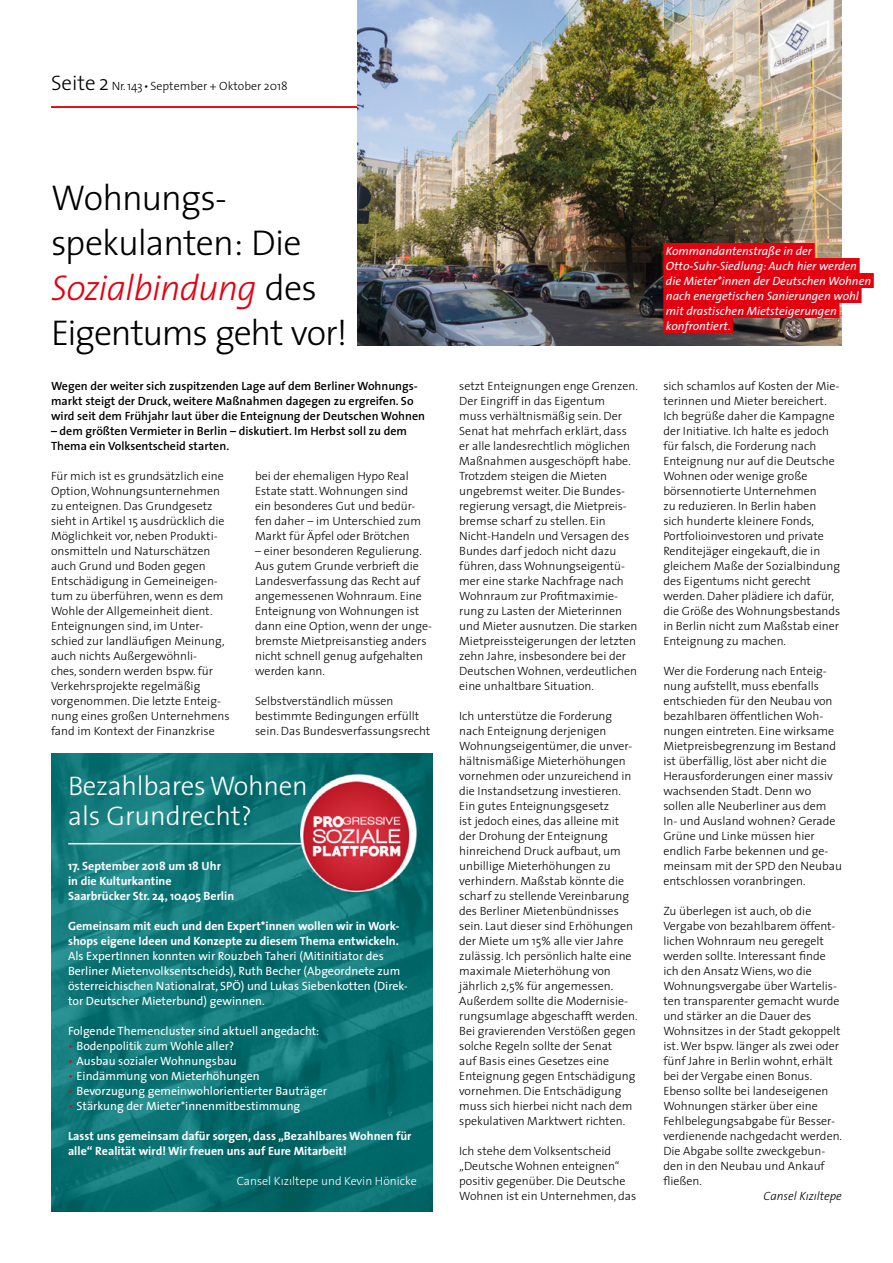
<style>
.page{position:relative;width:893px;height:1263px;background:#fff}
.page>*{position:absolute;margin:0;border:0;box-sizing:border-box;transform-origin:0 0}
.t1{font:300 36px/45px "The Sans";letter-spacing:-.035em;color:#000}
.t2{font:300 27px/30px "The Sans";letter-spacing:-.01em;color:#fff}
.t3{font:300 12px/15px "The Sans";color:#000}
.t4{font:12px/15px "The Sans";color:#fff}
.t5{font:700 12px/15px "The Sans";color:#fff}
.t6{font:600 12px/15px "The Sans";color:#000}
.t7{font:italic 12px/15px "The Sans";color:#fff}
.t8{font:300 12px "The Sans";color:#fff}
.t9{font:italic 300 12px "The Sans";color:#000}
.s1{font-size:21px}
.s2{font-style:italic;color:#e3000f}
.s3{font-weight:300;font-style:italic;color:#e3000f}
</style>
<div class="page">
<hr style="left:51px;top:106px;width:335px;height:2px;background:#e3000f">
<img style="left:357px;top:0;width:485px;height:345px">
<img style="left:52px;top:753px;width:381px;height:458px">
<hr style="left:68px;top:843px;width:235px;height:1px;background:#fff">
<div style="left:663px;top:243px;width:152px;height:15px;background:#e3000f"></div>
<div style="left:663px;top:258px;width:197px;height:15px;background:#e3000f"></div>
<div style="left:663px;top:273px;width:211px;height:15px;background:#e3000f"></div>
<div style="left:663px;top:288px;width:199px;height:15px;background:#e3000f"></div>
<div style="left:663px;top:303px;width:176px;height:15px;background:#e3000f"></div>
<div style="left:663px;top:318px;width:70px;height:15px;background:#e3000f"></div>
<p class="t3" style="left:51px;top:78px;width:238px"><span class="s1">Seite 2</span> Nr. 143 • September + Oktober 2018</p>
<h1 class="t1" style="left:51px;top:174px;width:298px">Wohnungs&shy;spekulanten: Die<br><span class="s2">Sozialbindung</span> des<br>Eigentums geht vor!</h1>
<p class="t6" style="left:51px;top:378px;width:376px">Wegen der weiter sich zuspitzenden Lage auf dem Berliner Wohnungs&shy;markt steigt der Druck, weitere Maßnahmen dagegen zu ergreifen. So wird seit dem Frühjahr laut über die Enteignung der Deutschen Wohnen</p>
<p class="t6" style="left:51px;top:423px;width:358px">– dem größten Vermieter in Berlin – diskutiert. Im Herbst soll zu dem<br>Thema ein Volksentscheid starten.</p>
<p class="t3" style="left:51px;top:468px;width:180px">Für mich ist es grundsätzlich eine<br>Option, Wohnungsunternehmen zu enteignen. Das Grundgesetz sieht in Artikel 15 ausdrücklich die<br>Möglichkeit vor, neben Produkti&shy;onsmitteln und Naturschätzen auch Grund und Boden gegen<br>Entschädigung in Gemeineigen&shy;tum zu überführen, wenn es dem<br>Wohle der Allgemeinheit dient.<br>Enteignungen sind, im Unter&shy;schied zur landläufigen Meinung, auch nichts Außergewöhnli-<br>ches, sondern werden bspw. für<br>Verkehrsprojekte regelmäßig vorgenommen. Die letzte Enteig&shy;nung eines großen Unternehmens fand im Kontext der Finanzkrise</p>
<p class="t3" style="left:255px;top:468px;width:167px">bei der ehemaligen Hypo Real<br>Estate statt. Wohnungen sind ein besonderes Gut und bedür&shy;fen daher – im Unterschied zum<br>Markt für Äpfel oder Brötchen</p>
<p class="t3" style="left:255px;top:543px;width:178px">– einer besonderen Regulierung.<br>Aus gutem Grunde verbrieft die<br>Landesverfassung das Recht auf angemessenen Wohnraum. Eine<br>Enteignung von Wohnungen ist dann eine Option, wenn der unge&shy;bremste Mietpreisanstieg anders nicht schnell genug aufgehalten werden kann.</p>
<p class="t3" style="left:255px;top:693px;width:177px">Selbstverständlich müssen bestimmte Bedingungen erfüllt sein. Das Bundesverfassungsrecht</p>
<h2 class="t2" style="left:68px;top:770px;width:241px">Bezahlbares Wohnen als Grundrecht?</h2>
<p class="t5" style="left:68px;top:858px;width:168px">17. September 2018 um 18 Uhr<br>in die Kulturkantine<br>Saarbrücker Str. 24, 10405 Berlin</p>
<p class="t5" style="left:68px;top:918px;width:333px">Gemeinsam mit euch und den Expert*innen wollen wir in Work&shy;shops eigene Ideen und Konzepte zu diesem Thema entwickeln.</p>
<p class="t4" style="left:68px;top:948px;width:341px">Als ExpertInnen konnten wir Rouzbeh Taheri (Mitinitiator des Berliner Mietenvolksentscheids), Ruth Becher (Abgeordnete zum österreichischen Nationalrat, SPÖ) und Lukas Siebenkotten (Direk&shy;tor Deutscher Mieterbund) gewinnen.</p>
<p class="t4" style="left:68px;top:1023px;width:253px">Folgende Themencluster sind aktuell angedacht:</p>
<p class="t4" style="left:68px;top:1038px;width:168px"><span class="s3">•</span> Bodenpolitik zum Wohle aller?</p>
<p class="t4" style="left:68px;top:1053px;width:170px"><span class="s3">•</span> Ausbau sozialer Wohnungsbau</p>
<p class="t4" style="left:68px;top:1068px;width:193px"><span class="s3">•</span> Eindämmung von Mieterhöhungen</p>
<p class="t4" style="left:68px;top:1083px;width:261px"><span class="s3">•</span> Bevorzugung gemeinwohlorientierter Bauträger</p>
<p class="t4" style="left:68px;top:1098px;width:234px"><span class="s3">•</span> Stärkung der Mieter*innenmitbestimmung</p>
<p class="t5" style="left:68px;top:1128px;width:345px">Lasst uns gemeinsam dafür sorgen, dass „Bezahlbares Wohnen für alle“ Realität wird! Wir freuen uns auf Eure Mitarbeit!</p>
<p class="t8" style="left:237px;top:1171px;width:181px">Cansel Kızıltepe und Kevin Hönicke</p>
<p class="t3" style="left:459px;top:378px;width:180px">setzt Enteignungen enge Grenzen.<br>Der Eingriff in das Eigentum<br>muss verhältnismäßig sein. Der<br>Senat hat mehrfach erklärt, dass er alle landesrechtlich möglichen<br>Maßnahmen ausgeschöpft habe.<br>Trotzdem steigen die Mieten ungebremst weiter. Die Bundes&shy;regierung versagt, die Mietpreis&shy;bremse scharf zu stellen. Ein<br>Nicht-Handeln und Versagen des<br>Bundes darf jedoch nicht dazu führen, dass Wohnungseigentü&shy;mer eine starke Nachfrage nach<br>Wohnraum zur Profitmaximie&shy;rung zu Lasten der Mieterinnen und Mieter ausnutzen. Die starken<br>Mietpreissteigerungen der letzten zehn Jahre, insbesondere bei der<br>Deutschen Wohnen, verdeutlichen eine unhaltbare Situation.</p>
<p class="t3" style="left:459px;top:708px;width:180px">Ich unterstütze die Forderung nach Enteignung derjenigen<br>Wohnungseigentümer, die unver&shy;hältnismäßige Mieterhöhungen vornehmen oder unzureichend in die Instandsetzung investieren.<br>Ein gutes Enteignungsgesetz<br>ist jedoch eines, das alleine mit der Drohung der Enteignung hinreichend Druck aufbaut, um unbillige Mieterhöhungen zu verhindern. Maßstab könnte die scharf zu stellende Vereinbarung des Berliner Mietenbündnisses sein. Laut dieser sind Erhöhungen der Miete um 15% alle vier Jahre zulässig. Ich persönlich halte eine maximale Mieterhöhung von jährlich 2,5% für angemessen.<br>Außerdem sollte die Modernisie&shy;rungsumlage abgeschafft werden.<br>Bei gravierenden Verstößen gegen solche Regeln sollte der Senat<br>auf Basis eines Gesetzes eine<br>Enteignung gegen Entschädigung vornehmen. Die Entschädigung muss sich hierbei nicht nach dem spekulativen Marktwert richten.</p>
<p class="t3" style="left:459px;top:1143px;width:179px">Ich stehe dem Volksentscheid „Deutsche Wohnen enteignen“ positiv gegenüber. Die Deutsche<br>Wohnen ist ein Unternehmen, das</p>
<p class="t7" style="left:666px;top:243px;width:207px">Kommandantenstraße in der<br>Otto-Suhr-Siedlung: Auch hier werden die Mieter*innen der Deutschen Wohnen nach energetischen Sanierungen wohl mit drastischen Mietsteigerungen konfrontiert.</p>
<p class="t3" style="left:663px;top:378px;width:179px">sich schamlos auf Kosten der Mie&shy;terinnen und Mieter bereichert.<br>Ich begrüße daher die Kampagne der Initiative. Ich halte es jedoch für falsch, die Forderung nach<br>Enteignung nur auf die Deutsche<br>Wohnen oder wenige große börsennotierte Unternehmen<br>zu reduzieren. In Berlin haben<br>sich hunderte kleinere Fonds,<br>Portfolioinvestoren und private<br>Renditejäger eingekauft, die in gleichem Maße der Sozialbindung des Eigentums nicht gerecht werden. Daher plädiere ich dafür, die Größe des Wohnungsbestands in Berlin nicht zum Maßstab einer<br>Enteignung zu machen.</p>
<p class="t3" style="left:663px;top:663px;width:180px">Wer die Forderung nach Enteig&shy;nung aufstellt, muss ebenfalls entschieden für den Neubau von bezahlbaren öffentlichen Woh&shy;nungen eintreten. Eine wirksame<br>Mietpreisbegrenzung im Bestand ist überfällig, löst aber nicht die<br>Herausforderungen einer massiv wachsenden Stadt. Denn wo sollen alle Neuberliner aus dem<br>In- und Ausland wohnen? Gerade<br>Grüne und Linke müssen hier endlich Farbe bekennen und ge&shy;meinsam mit der SPD den Neubau entschlossen voranbringen.</p>
<p class="t3" style="left:663px;top:903px;width:180px">Zu überlegen ist auch, ob die<br>Vergabe von bezahlbarem öffent&shy;lichen Wohnraum neu geregelt werden sollte. Interessant finde ich den Ansatz Wiens, wo die<br>Wohnungsvergabe über Wartelis&shy;ten transparenter gemacht wurde und stärker an die Dauer des<br>Wohnsitzes in der Stadt gekoppelt ist. Wer bspw. länger als zwei oder fünf Jahre in Berlin wohnt, erhält bei der Vergabe einen Bonus.<br>Ebenso sollte bei landeseigenen<br>Wohnungen stärker über eine<br>Fehlbelegungsabgabe für Besser&shy;verdienende nachgedacht werden.<br>Die Abgabe sollte zweckgebun&shy;den in den Neubau und Ankauf fließen.</p>
<p class="t9" style="left:764px;top:1186px;width:80px">Cansel Kızıltepe</p>
</div>
